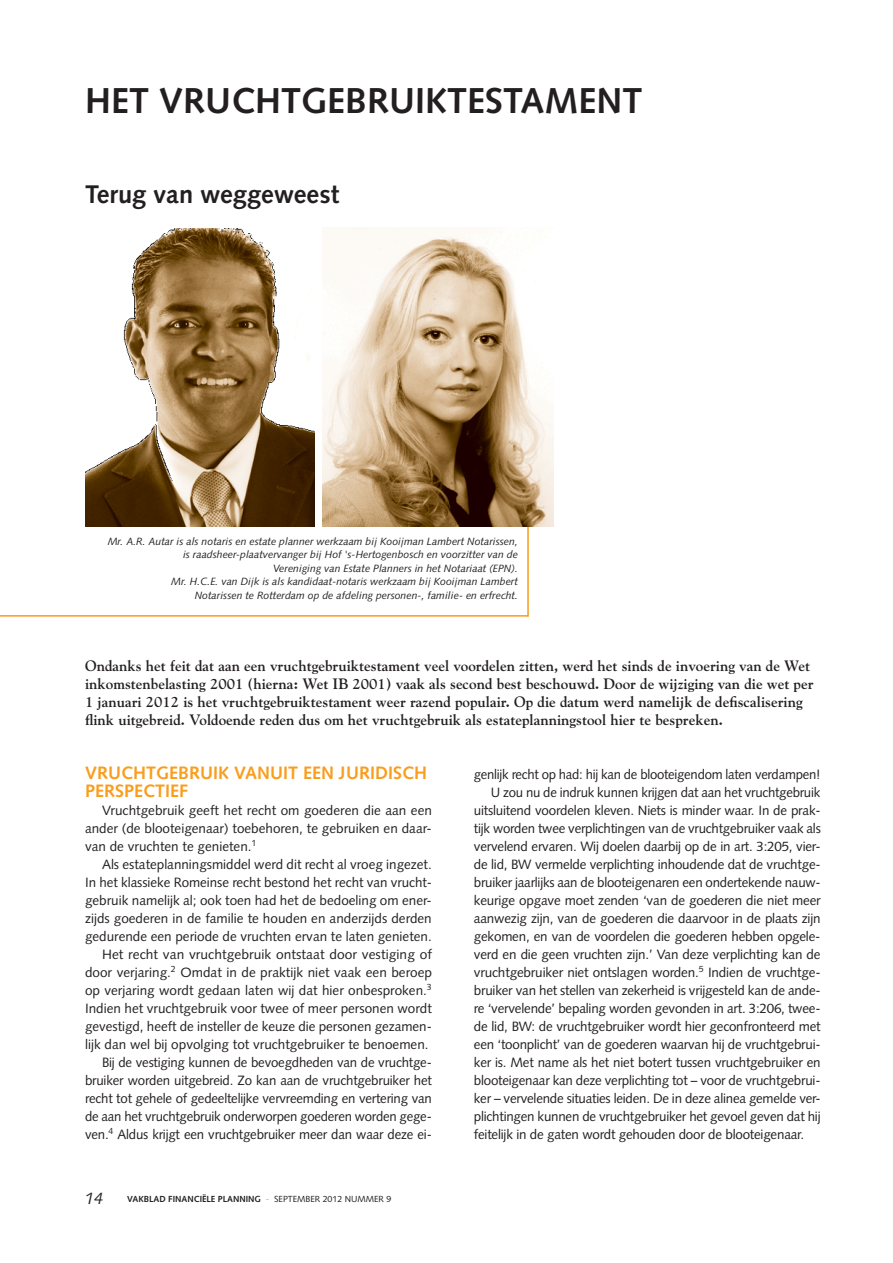
<style>
.page{position:relative;width:893px;height:1263px;background:#fff}
.page>*{position:absolute;margin:0;border:0;box-sizing:border-box;transform-origin:0 0}
.t1{font:700 36px "Syntax LT Std";color:#231f20}
.t2{font:700 25.5px "Syntax LT Std";color:#231f20}
.t3{font:700 18px/18px "Syntax LT Std";color:#f99d1c}
.t4{font:italic 16.5px "Syntax LT Std";color:#231f20}
.t5{font:700 15px/18px "Goudy Std";color:#231f20}
.t6{font:13.5px "Syntax LT Std";letter-spacing:-.015em;color:#231f20}
.t7{font:13.5px "Syntax LT Std";letter-spacing:.005em;color:#231f20}
.t8{font:italic 10.5px/13.5px "Syntax LT Std";color:#231f20;text-align:right}
.t9{font:700 8.85px "Syntax LT Std";color:#231f20}
.s1{font-weight:400;color:#f99d1c}
.s2{font-weight:400}
</style>
<div class="page">
<hr style="left:0;top:615px;width:529px;height:2px;background:#f99d1c">
<hr style="left:527px;top:507px;width:2px;height:110px;background:#f99d1c">
<img style="left:85px;top:228px;width:230px;height:298px">
<img style="left:323px;top:227px;width:231px;height:299px">
<p class="t1" style="left:85px;top:83px;width:559px">HET VRUCHTGEBRUIKTESTAMENT</p>
<p class="t2" style="left:85px;top:181px;width:256px">Terug van weggeweest</p>
<p class="t8" style="left:108px;top:535px;width:412px">Mr. A.R. Autar is als notaris en estate planner werkzaam bij Kooijman Lambert Notarissen, is raadsheer-plaatvervanger bij Hof 's-Hertogenbosch en voorzitter van de<br>Vereniging van Estate Planners in het Notariaat (EPN).<br>Mr. H.C.E. van Dijk is als kandidaat-notaris werkzaam bij Kooijman Lambert<br>Notarissen te Rotterdam op de afdeling personen-, familie- en erfrecht.</p>
<p class="t5" style="left:85px;top:657px;width:730px">Ondanks het feit dat aan een vruchtgebruiktestament veel voordelen zitten, werd het sinds de invoering van de Wet inkomstenbelasting 2001 (hierna: Wet IB 2001) vaak als second best beschouwd. Door de wijziging van die wet per 1 januari 2012 is het vruchtgebruiktestament weer razend populair. Op die datum werd namelijk de defiscalisering flink uitgebreid. Voldoende reden dus om het vruchtgebruik als estateplanningstool hier te bespreken.</p>
<p class="t3" style="left:85px;top:764px;width:344px">VRUCHTGEBRUIK VANUIT EEN JURIDISCH<br>PERSPECTIEF</p>
<p class="t6" style="left:102px;top:805px;width:331px">Vruchtgebruik geeft het recht om goederen die aan een</p>
<p class="t6" style="left:85px;top:823px;width:348px">ander (de blooteigenaar) toebehoren, te gebruiken en daar-</p>
<p class="t6" style="left:85px;top:841px;width:173px">van de vruchten te genieten.<sup>1</sup></p>
<p class="t6" style="left:102px;top:859px;width:331px">Als estateplanningsmiddel werd dit recht al vroeg ingezet.</p>
<p class="t6" style="left:85px;top:877px;width:348px">In het klassieke Romeinse recht bestond het recht van vrucht-</p>
<p class="t6" style="left:85px;top:895px;width:348px">gebruik namelijk al; ook toen had het de bedoeling om ener-</p>
<p class="t6" style="left:85px;top:913px;width:348px">zijds goederen in de familie te houden en anderzijds derden</p>
<p class="t6" style="left:85px;top:931px;width:348px">gedurende een periode de vruchten ervan te laten genieten.</p>
<p class="t7" style="left:102px;top:949px;width:331px">Het recht van vruchtgebruik ontstaat door vestiging of</p>
<p class="t6" style="left:85px;top:967px;width:348px">door verjaring.<sup>2</sup> Omdat in de praktijk niet vaak een beroep</p>
<p class="t6" style="left:85px;top:985px;width:348px">op verjaring wordt gedaan laten wij dat hier onbesproken.<sup>3</sup></p>
<p class="t6" style="left:85px;top:1003px;width:348px">Indien het vruchtgebruik voor twee of meer personen wordt</p>
<p class="t6" style="left:85px;top:1021px;width:348px">gevestigd, heeft de insteller de keuze die personen gezamen-</p>
<p class="t6" style="left:85px;top:1039px;width:345px">lijk dan wel bij opvolging tot vruchtgebruiker te benoemen.</p>
<p class="t6" style="left:102px;top:1057px;width:331px">Bij de vestiging kunnen de bevoegdheden van de vruchtge-</p>
<p class="t6" style="left:85px;top:1075px;width:348px">bruiker worden uitgebreid. Zo kan aan de vruchtgebruiker het</p>
<p class="t6" style="left:85px;top:1093px;width:348px">recht tot gehele of gedeeltelijke vervreemding en vertering van</p>
<p class="t6" style="left:85px;top:1111px;width:348px">de aan het vruchtgebruik onderworpen goederen worden gege-</p>
<p class="t6" style="left:85px;top:1129px;width:348px">ven.<sup>4</sup> Aldus krijgt een vruchtgebruiker meer dan waar deze ei-</p>
<p class="t4" style="left:85px;top:1190px;width:20px">14</p>
<p class="t9" style="left:127px;top:1195px;width:266px">VAKBLAD FINANCIËLE PLANNING <span class="s1">-</span> <span class="s2">SEPTEMBER 2012 NUMMER 9</span></p>
<p class="t6" style="left:474px;top:769px;width:348px">genlijk recht op had: hij kan de blooteigendom laten verdampen!</p>
<p class="t6" style="left:491px;top:787px;width:331px">U zou nu de indruk kunnen krijgen dat aan het vruchtgebruik</p>
<p class="t6" style="left:474px;top:805px;width:348px">uitsluitend voordelen kleven. Niets is minder waar. In de prak-</p>
<p class="t6" style="left:474px;top:823px;width:348px">tijk worden twee verplichtingen van de vruchtgebruiker vaak als</p>
<p class="t6" style="left:474px;top:841px;width:348px">vervelend ervaren. Wij doelen daarbij op de in art. 3:205, vier-</p>
<p class="t6" style="left:474px;top:859px;width:348px">de lid, BW vermelde verplichting inhoudende dat de vruchtge-</p>
<p class="t6" style="left:474px;top:877px;width:348px">bruiker jaarlijks aan de blooteigenaren een ondertekende nauw-</p>
<p class="t6" style="left:474px;top:895px;width:348px">keurige opgave moet zenden ‘van de goederen die niet meer</p>
<p class="t6" style="left:474px;top:913px;width:348px">aanwezig zijn, van de goederen die daarvoor in de plaats zijn</p>
<p class="t6" style="left:474px;top:931px;width:348px">gekomen, en van de voordelen die goederen hebben opgele-</p>
<p class="t6" style="left:474px;top:949px;width:348px">verd en die geen vruchten zijn.’ Van deze verplichting kan de</p>
<p class="t6" style="left:474px;top:967px;width:348px">vruchtgebruiker niet ontslagen worden.<sup>5</sup> Indien de vruchtge-</p>
<p class="t6" style="left:474px;top:985px;width:348px">bruiker van het stellen van zekerheid is vrijgesteld kan de ande-</p>
<p class="t6" style="left:474px;top:1003px;width:348px">re ‘vervelende’ bepaling worden gevonden in art. 3:206, twee-</p>
<p class="t6" style="left:474px;top:1021px;width:348px">de lid, BW: de vruchtgebruiker wordt hier geconfronteerd met</p>
<p class="t6" style="left:474px;top:1039px;width:348px">een ‘toonplicht’ van de goederen waarvan hij de vruchtgebrui-</p>
<p class="t6" style="left:474px;top:1057px;width:348px">ker is. Met name als het niet botert tussen vruchtgebruiker en</p>
<p class="t6" style="left:474px;top:1075px;width:348px">blooteigenaar kan deze verplichting tot – voor de vruchtgebrui-</p>
<p class="t6" style="left:474px;top:1093px;width:348px">ker – vervelende situaties leiden. De in deze alinea gemelde ver-</p>
<p class="t6" style="left:474px;top:1111px;width:348px">plichtingen kunnen de vruchtgebruiker het gevoel geven dat hij</p>
<p class="t6" style="left:474px;top:1129px;width:332px">feitelijk in de gaten wordt gehouden door de blooteigenaar.</p>
</div>
